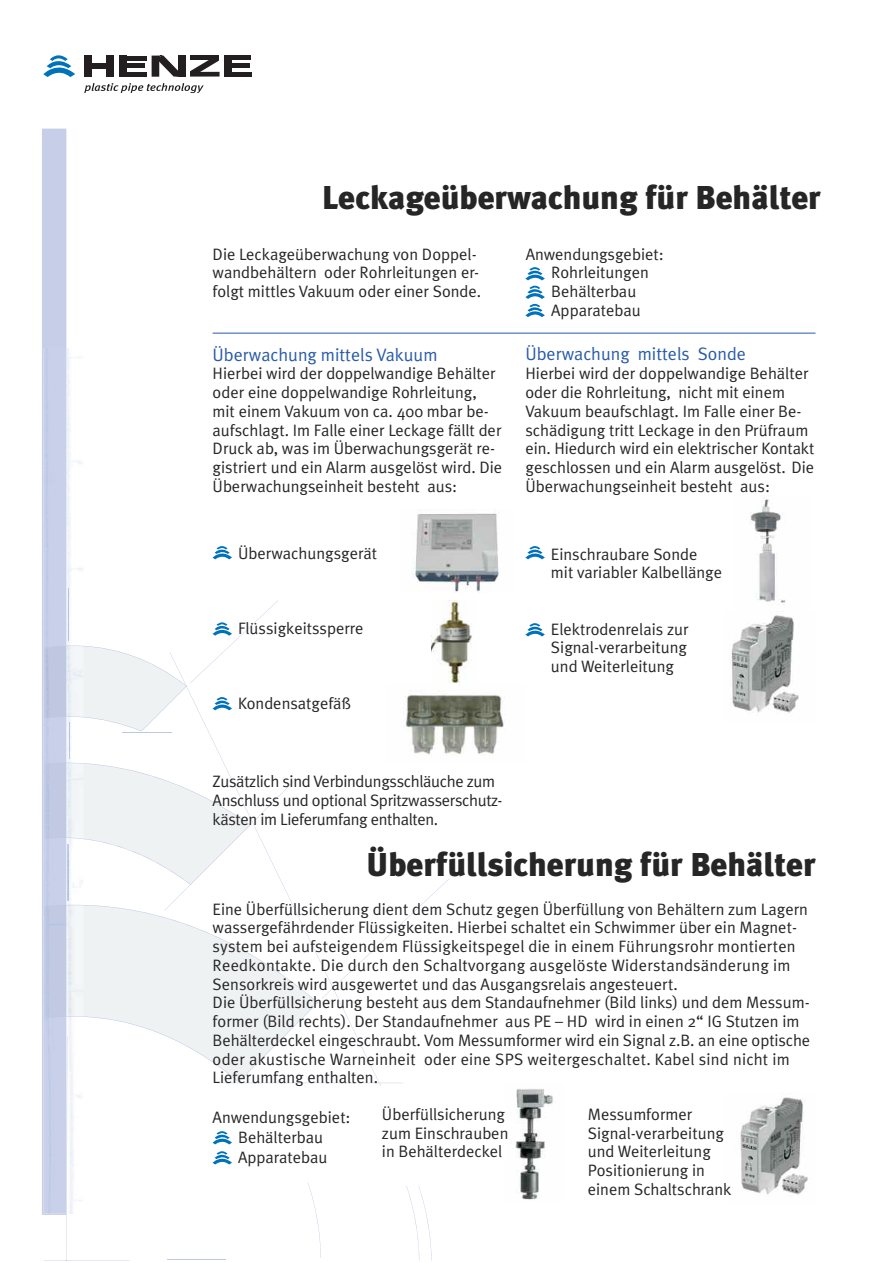
<style>
.page{position:relative;width:893px;height:1263px;background:#fff}
.page>*{position:absolute;margin:0;border:0;box-sizing:border-box;transform-origin:0 0}
.t1{font:900 33px "Meta Plus";color:#272627}
.t2{font:18px "Meta Plus Normal";color:#295ba7}
.t3{font:16.5px/18.8px "Meta Plus Normal";color:#272627}
.t4{font:16.5px/18.8px "Meta Plus Normal";letter-spacing:-.02em;color:#272627}
</style>
<div class="page">
<svg style="left:83px;top:763px;width:366px;height:321px"></svg>
<hr style="left:122px;top:732px;width:49px;height:1px;background:#bdc6e4">
<hr style="left:66px;top:1213px;width:1px;height:31px;background:#bdc6e4">
<hr style="left:67px;top:1260px;width:62px;height:1px;background:#bdc6e4">
<svg style="left:44px;top:1244px;width:23px;height:17px"></svg>
<hr style="left:168px;top:1260px;width:58px;height:1px;background:#bdc6e4">
<svg style="left:308px;top:1183px;width:13px;height:75px"></svg>
<img style="left:66px;top:348px;width:17px;height:865px">
<img style="left:66px;top:646px;width:17px;height:72px">
<img style="left:66px;top:763px;width:17px;height:76px">
<img style="left:66px;top:905px;width:17px;height:113px">
<img style="left:68px;top:589px;width:1px;height:51px">
<img style="left:69px;top:722px;width:1px;height:36px">
<img style="left:68px;top:844px;width:1px;height:57px">
<img style="left:66px;top:1036px;width:1px;height:177px">
<svg style="left:42px;top:129px;width:24px;height:1086px;background:#c8cfe8"></svg>
<img style="left:44px;top:646px;width:22px;height:73px">
<div style="left:44px;top:763px;width:22px;height:76px;background:#c1c9e3"></div>
<div style="left:44px;top:905px;width:22px;height:113px;background:#c1c9e3"></div>
<svg style="left:43px;top:55px;width:32px;height:22px"></svg>
<div style="left:106px;top:55px;width:7px;height:22px;background:#231f20"></div>
<div style="left:85px;top:55px;width:7px;height:22px;background:#231f20"></div>
<div style="left:86px;top:63px;width:24px;height:5px;background:#231f20"></div>
<div style="left:119px;top:56px;width:7px;height:21px;background:#231f20"></div>
<div style="left:123px;top:56px;width:24px;height:5px;background:#231f20"></div>
<div style="left:121px;top:63px;width:24px;height:5px;background:#231f20"></div>
<div style="left:123px;top:72px;width:24px;height:5px;background:#231f20"></div>
<div style="left:178px;top:55px;width:8px;height:22px;background:#231f20"></div>
<svg style="left:190px;top:57px;width:30px;height:20px"></svg>
<div style="left:191px;top:55px;width:28px;height:5px;background:#231f20"></div>
<div style="left:224px;top:56px;width:7px;height:21px;background:#231f20"></div>
<div style="left:227px;top:55px;width:24px;height:5px;background:#231f20"></div>
<div style="left:226px;top:63px;width:24px;height:5px;background:#231f20"></div>
<div style="left:228px;top:72px;width:24px;height:5px;background:#231f20"></div>
<svg style="left:84px;top:83px;width:120px;height:10px"></svg>
<svg style="left:152px;top:56px;width:26px;height:21px"></svg>
<svg style="left:406px;top:1185px;width:25px;height:75px"></svg>
<img style="left:412px;top:513px;width:87px;height:80px">
<img style="left:750px;top:499px;width:36px;height:106px">
<img style="left:403px;top:695px;width:101px;height:60px">
<img style="left:432px;top:600px;width:40px;height:84px">
<svg style="left:213px;top:546px;width:19px;height:13px"></svg>
<svg style="left:83px;top:600px;width:195px;height:131px"></svg>
<img style="left:731px;top:615px;width:68px;height:98px">
<svg style="left:525px;top:546px;width:20px;height:13px"></svg>
<svg style="left:525px;top:623px;width:20px;height:13px"></svg>
<img style="left:515px;top:1089px;width:39px;height:111px">
<hr style="left:213px;top:333px;width:602px;height:1px;background:#295ba7">
<img style="left:740px;top:1097px;width:68px;height:98px">
<svg style="left:213px;top:1131px;width:19px;height:13px"></svg>
<svg style="left:525px;top:267px;width:20px;height:13px"></svg>
<svg style="left:525px;top:286px;width:20px;height:31px"></svg>
<svg style="left:213px;top:1151px;width:19px;height:13px"></svg>
<h1 class="t1" style="left:322px;top:178px;width:500px">Leckageüberwachung für Behälter</h1>
<p class="t3" style="left:213px;top:245px;width:270px">Die Leckageüberwachung von Doppel&shy;wandbehältern oder Rohrleitungen er&shy;folgt mittles Vakuum oder einer Sonde.</p>
<p class="t3" style="left:551px;top:245px;width:114px;text-indent:-26px">Anwendungsgebiet:<br>Rohrleitungen<br>Behälterbau<br>Apparatebau</p>
<p class="t2" style="left:213px;top:344px;width:226px">Überwachung mittels Vakuum</p>
<p class="t3" style="left:213px;top:364px;width:291px">Hierbei wird der doppelwandige Behälter oder eine doppelwandige Rohrleitung, mit einem Vakuum von ca. 400 mbar be&shy;aufschlagt. Im Falle einer Leckage fällt der Druck ab, was im Überwachungsgerät re&shy;gistriert und ein Alarm ausgelöst wird. Die Überwachungseinheit besteht aus:</p>
<p class="t2" style="left:525px;top:344px;width:222px">Überwachung mittels Sonde</p>
<p class="t3" style="left:525px;top:364px;width:290px">Hierbei wird der doppelwandige Behälter oder die Rohrleitung, nicht mit einem Vakuum beaufschlagt. Im Falle einer Be&shy;schädigung tritt Leckage in den Prüfraum ein. Hiedurch wird ein elektrischer Kontakt geschlossen und ein Alarm ausgelöst. Die Überwachungseinheit besteht aus:</p>
<p class="t3" style="left:238px;top:544px;width:141px">Überwachungsgerät</p>
<p class="t3" style="left:551px;top:544px;width:173px">Einschraubare Sonde mit variabler Kalbellänge</p>
<p class="t3" style="left:238px;top:619px;width:127px">Flüssigkeitssperre</p>
<p class="t3" style="left:551px;top:619px;width:139px;text-align:justify">Elektrodenrelais zur Signal-verarbeitung und Weiterleitung</p>
<p class="t3" style="left:238px;top:694px;width:114px">Kondensatgefäß</p>
<p class="t4" style="left:213px;top:772px;width:291px">Zusätzlich sind Verbindungsschläuche zum<br>Anschluss und optional Spritzwasserschutz&shy;kästen im Lieferumfang enthalten.</p>
<h1 class="t1" style="left:366px;top:846px;width:451px">Überfüllsicherung für Behälter</h1>
<p class="t3" style="left:213px;top:900px;width:599px">Eine Überfüllsicherung dient dem Schutz gegen Überfüllung von Behältern zum Lagern wassergefährdender Flüssigkeiten. Hierbei schaltet ein Schwimmer über ein Magnet&shy;system bei aufsteigendem Flüssigkeitspegel die in einem Führungsrohr montierten Reedkontakte. Die durch den Schaltvorgang ausgelöste Widerstandsänderung im Sensorkreis wird ausgewertet und das Ausgangsrelais angesteuert.<br>Die Überfüllsicherung besteht aus dem Standaufnehmer (Bild links) und dem Messum&shy;former (Bild rechts). Der Standaufnehmer aus PE – HD wird in einen 2“ IG Stutzen im Behälterdeckel eingeschraubt. Vom Messumformer wird ein Signal z.B. an eine optische oder akustische Warneinheit oder eine SPS weitergeschaltet. Kabel sind nicht im Lieferumfang enthalten.</p>
<p class="t3" style="left:213px;top:1107px;width:140px;line-height:19.8px;text-align:center">Anwendungsgebiet:<br>Behälterbau<br>Apparatebau</p>
<p class="t3" style="left:382px;top:1105px;width:128px">Überfüllsicherung zum Einschrauben in Behälterdeckel</p>
<p class="t3" style="left:588px;top:1105px;width:145px">Messumformer<br>Signal-verarbeitung und Weiterleitung<br>Positionierung in einem Schaltschrank</p>
</div>
